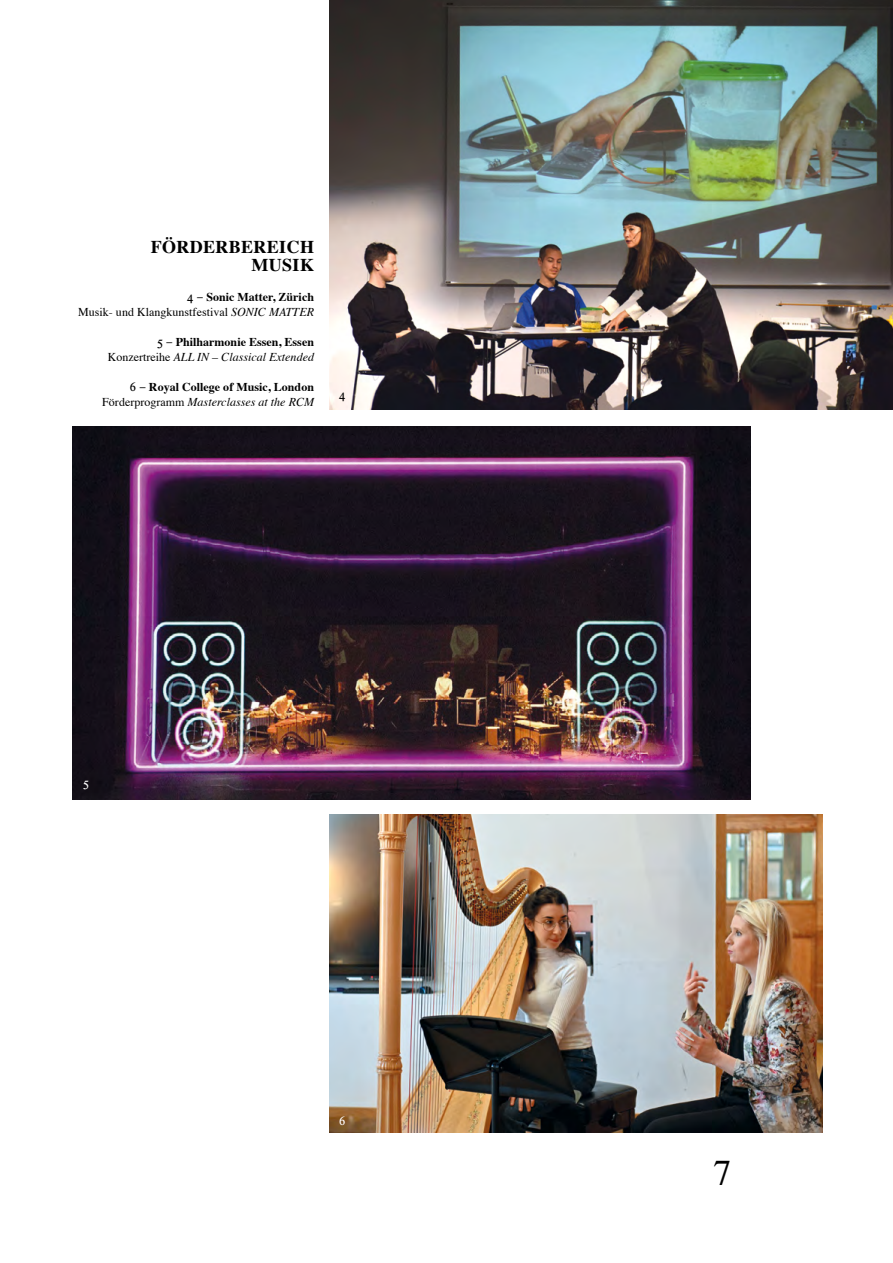
<style>
.page{position:relative;width:893px;height:1263px;background:#fff}
.page>*{position:absolute;margin:0;border:0;box-sizing:border-box;transform-origin:0 0}
.t1{font:36px "Times";color:#000}
.t2{font:700 18px/18px "Times";letter-spacing:.02em;color:#000;text-align:right}
.t3{font:700 12px/15px "Times";color:#000;text-align:right}
.t4{font:12px/15px "Times";color:#000;text-align:right}
.t5{font:12px "Times Expert BQ";color:#fff}
.t6{font:12px "Times Expert BQ";color:#000}
.s1{font-family:"Times Expert BQ"}
.s2{font-weight:700}
.s3{font-style:italic}
.s4{font-family:"Times Expert BQ";font-weight:400}
.s5{font-weight:400}
.s6{font-weight:400;font-style:italic}
</style>
<div class="page">
<img style="left:330px;top:814px;width:493px;height:318px">
<img style="left:72px;top:426px;width:678px;height:374px">
<img style="left:329px;top:0;width:564px;height:409px">
<h2 class="t2" style="left:151px;top:240px;width:165px">FÖRDERBEREICH<br>MUSIK</h2>
<p class="t4" style="left:78px;top:291px;width:237px"><span class="s1">4 –</span> <span class="s2">Sonic Matter, Zürich<br></span>Musik- und Klangkunstfestival <span class="s3">SONIC MATTER</span></p>
<p class="t3" style="left:108px;top:336px;width:208px"><span class="s4">5 –</span> Philharmonie Essen, Essen<br><span class="s5">Konzertreihe</span> <span class="s6">ALL IN – Classical Extended</span></p>
<p class="t3" style="left:102px;top:381px;width:213px"><span class="s4">6 –</span> Royal College of Music, London<br><span class="s5">Förderprogramm</span> <span class="s6">Masterclasses at the RCM</span></p>
<p class="t6" style="left:339px;top:387px;width:8px">4</p>
<p class="t5" style="left:83px;top:776px;width:7px">5</p>
<p class="t5" style="left:339px;top:1114px;width:8px">6</p>
<h1 class="t1" style="left:713px;top:1157px;width:19px">7</h1>
</div>
